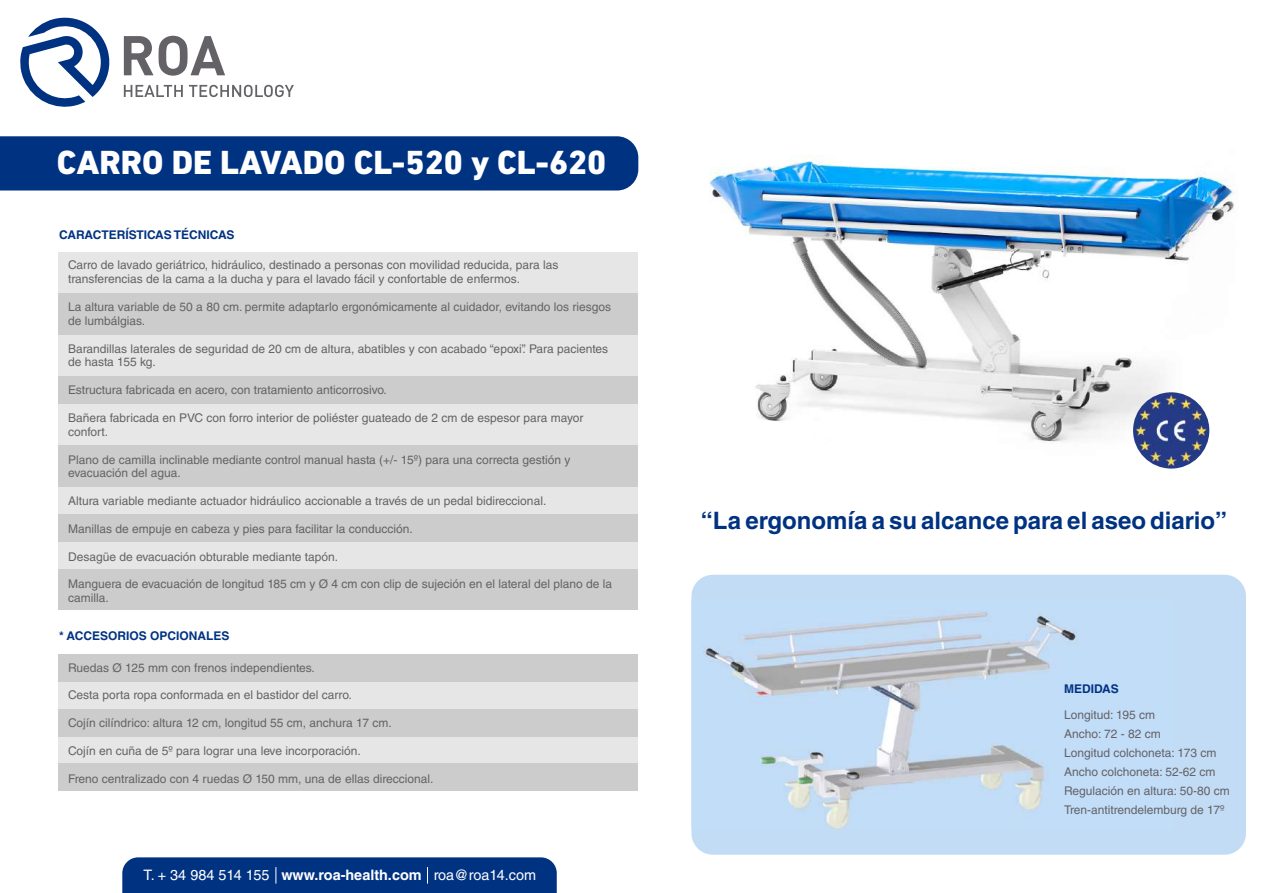
<style>
.page{position:relative;width:1263px;height:893px;background:#fff}
.page>*{position:absolute;margin:0;border:0;box-sizing:border-box;transform-origin:0 0}
.t1{font:800 34.05px "DIN Next W1 G";color:#fff}
.t2{font:700 24px "Helvetica LT Std";color:#003282}
.t3{font:14.4px "Helvetica LT Std";color:#fff}
.t4{font:12px/13.8px "Helvetica LT Std";color:#646266}
.t5{font:700 12px "Helvetica LT Std";color:#003282}
.s1{font-weight:700}
</style>
<div class="page">
<div style="left:0;top:136px;width:638px;height:54px;background:#003282"></div>
<div style="left:58px;top:736px;width:580px;height:27px;background:#e6e6e6"></div>
<div style="left:58px;top:709px;width:580px;height:27px;background:#ccc"></div>
<div style="left:58px;top:763px;width:580px;height:28px;background:#ccc"></div>
<div style="left:58px;top:681px;width:580px;height:28px;background:#e6e6e6"></div>
<div style="left:58px;top:654px;width:580px;height:27px;background:#ccc"></div>
<div style="left:58px;top:252px;width:580px;height:42px;background:#e6e6e6"></div>
<img style="left:709px;top:155px;width:526px;height:312px">
<div style="left:58px;top:335px;width:580px;height:41px;background:#e6e6e6"></div>
<div style="left:58px;top:376px;width:580px;height:28px;background:#ccc"></div>
<div style="left:58px;top:404px;width:580px;height:41px;background:#e7e7e7"></div>
<div style="left:58px;top:487px;width:580px;height:27px;background:#e6e6e6"></div>
<div style="left:58px;top:541px;width:580px;height:28px;background:#e6e6e6"></div>
<div style="left:58px;top:294px;width:580px;height:41px;background:#ccc"></div>
<div style="left:58px;top:445px;width:580px;height:42px;background:#ccc"></div>
<div style="left:58px;top:514px;width:580px;height:27px;background:#ccc"></div>
<div style="left:58px;top:569px;width:580px;height:41px;background:#ccc"></div>
<svg style="left:124px;top:85px;width:59px;height:12px"></svg>
<svg style="left:189px;top:85px;width:105px;height:12px"></svg>
<svg style="left:124px;top:36px;width:101px;height:40px"></svg>
<svg style="left:20px;top:17px;width:90px;height:90px"></svg>
<img style="left:1133px;top:392px;width:76px;height:77px;border-radius:50%">
<div style="left:691px;top:575px;width:555px;height:280px;background:#c2dcf5;border-radius:21px"></div>
<img style="left:691px;top:599px;width:385px;height:229px">
<div style="left:122px;top:857px;width:435px;height:36px;background:#003282"></div>
<h1 class="t1" style="left:57px;top:143px;width:551px">CARRO DE LAVADO CL-520 y CL-620</h1>
<p class="t5" style="left:59px;top:228px;width:177px">CARACTERÍSTICAS TÉCNICAS</p>
<p class="t4" style="left:68px;top:258px;width:492px">Carro de lavado geriátrico, hidráulico, destinado a personas con movilidad reducida, para las transferencias de la cama a la ducha y para el lavado fácil y confortable de enfermos.</p>
<p class="t4" style="left:68px;top:300px;width:545px">La altura variable de 50 a 80 cm. permite adaptarlo ergonómicamente al cuidador, evitando los riesgos de lumbálgias.</p>
<p class="t4" style="left:68px;top:341px;width:542px">Barandillas laterales de seguridad de 20 cm de altura, abatibles y con acabado “epoxi”. Para pacientes de hasta 155 kg.</p>
<p class="t4" style="left:68px;top:383px;width:320px">Estructura fabricada en acero, con tratamiento anticorrosivo.</p>
<p class="t4" style="left:68px;top:411px;width:517px">Bañera fabricada en PVC con forro interior de poliéster guateado de 2 cm de espesor para mayor confort.</p>
<p class="t4" style="left:68px;top:452px;width:504px">Plano de camilla inclinable mediante control manual hasta (+/- 15º) para una correcta gestión y evacuación del agua.</p>
<p class="t4" style="left:68px;top:494px;width:480px">Altura variable mediante actuador hidráulico accionable a través de un pedal bidireccional.</p>
<p class="t4" style="left:68px;top:522px;width:346px">Manillas de empuje en cabeza y pies para facilitar la conducción.</p>
<p class="t4" style="left:68px;top:549px;width:272px">Desagüe de evacuación obturable mediante tapón.</p>
<p class="t4" style="left:68px;top:577px;width:545px">Manguera de evacuación de longitud 185 cm y Ø 4 cm con clip de sujeción en el lateral del plano de la camilla.</p>
<p class="t5" style="left:59px;top:628px;width:172px">* ACCESORIOS OPCIONALES</p>
<p class="t4" style="left:68px;top:660px;width:248px">Ruedas Ø 125 mm con frenos independientes.</p>
<p class="t4" style="left:68px;top:688px;width:285px">Cesta porta ropa conformada en el bastidor del carro.</p>
<p class="t4" style="left:68px;top:716px;width:325px">Cojín cilíndrico: altura 12 cm, longitud 55 cm, anchura 17 cm.</p>
<p class="t4" style="left:68px;top:744px;width:294px">Cojín en cuña de 5º para lograr una leve incorporación.</p>
<p class="t4" style="left:68px;top:771px;width:367px">Freno centralizado con 4 ruedas Ø 150 mm, una de ellas direccional.</p>
<p class="t3" style="left:144px;top:867px;width:394px">T. + 34 984 514 155 <span class="s1">www.roa-health.com</span> roa@roa14.com</p>
<h2 class="t2" style="left:701px;top:506px;width:528px">“La ergonomía a su alcance para el aseo diario”</h2>
<p class="t5" style="left:1064px;top:682px;width:56px">MEDIDAS</p>
<p class="t4" style="left:1064px;top:705px;width:167px;line-height:18.9px">Longitud: 195 cm<br>Ancho: 72 - 82 cm<br>Longitud colchoneta: 173 cm<br>Ancho colchoneta: 52-62 cm<br>Regulación en altura: 50-80 cm<br>Tren-antitrendelemburg de 17º</p>
</div>
